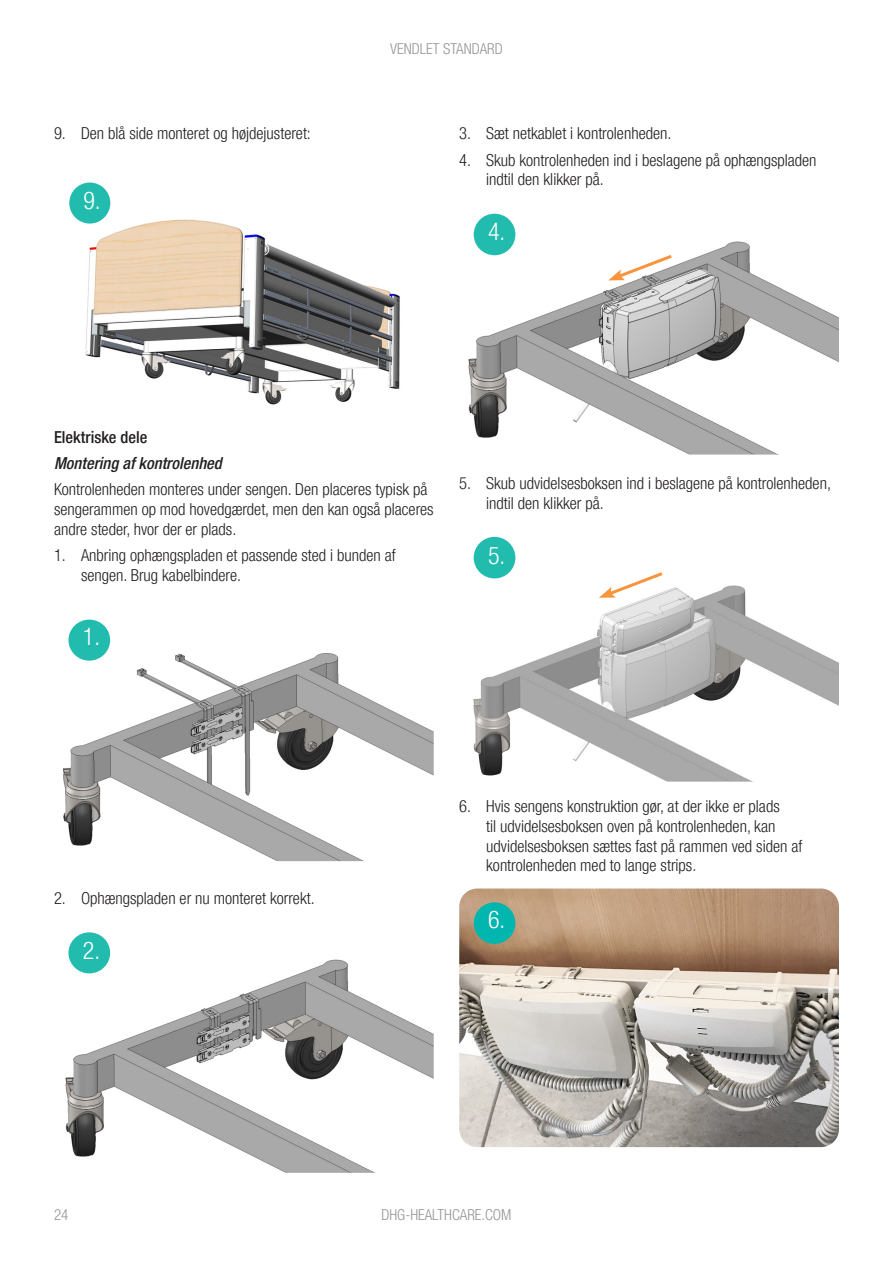
<style>
.page{position:relative;width:893px;height:1263px;background:#fff}
.page>*{position:absolute;margin:0;border:0;box-sizing:border-box;transform-origin:0 0}
.Brødtekst{font:300 condensed 24px "Helvetica Neue LT Pro";color:#fff}
.Overskrift_3{font:300 condensed 16.5px/19.8px "Helvetica Neue LT Pro";color:#231f20}
.Overskrift_3-2{font:italic 500 condensed 16.5px "Helvetica Neue LT Pro";color:#231f20}
.Overskrift_3-3{font:500 condensed 16.5px "Helvetica Neue LT Pro";color:#231f20}
.t1{font:300 condensed 15px "Helvetica Neue LT Pro";color:#939598}
</style>
<div class="page">
<img style="left:69px;top:182px;width:331px;height:223px">
<div style="left:69px;top:183px;width:41px;height:41px;background:#22bcae;border-radius:50%"></div>
<img style="left:63px;top:619px;width:371px;height:242px">
<div style="left:68px;top:620px;width:42px;height:41px;background:#22bcae;border-radius:50%"></div>
<img style="left:65px;top:934px;width:369px;height:239px">
<div style="left:68px;top:932px;width:42px;height:41px;background:#22bcae;border-radius:50%"></div>
<img style="left:468px;top:219px;width:371px;height:236px">
<div style="left:474px;top:214px;width:41px;height:41px;background:#22bcae;border-radius:50%"></div>
<svg style="left:608px;top:252px;width:67px;height:29px"></svg>
<img style="left:473px;top:536px;width:366px;height:246px">
<div style="left:474px;top:537px;width:41px;height:41px;background:#22bcae;border-radius:50%"></div>
<svg style="left:599px;top:570px;width:67px;height:28px"></svg>
<img style="left:459px;top:888px;width:380px;height:259px">
<div style="left:474px;top:902px;width:41px;height:42px;background:#00b6ae;border-radius:50%"></div>
<p class="Overskrift_3" style="left:54px;top:123px;width:258px">9. Den blå side monteret og højdejusteret:</p>
<p class="Brødtekst" style="left:83px;top:187px;width:19px">9.</p>
<p class="t1" style="left:390px;top:40px;width:114px">VENDLET STANDARD</p>
<p class="Overskrift_3" style="left:459px;top:123px;width:214px">3. Sæt netkablet i kontrolenheden.</p>
<p class="Overskrift_3" style="left:486px;top:150px;width:332px;text-indent:-27px">4. Skub kontrolenheden ind i beslagene på ophængspladen indtil den klikker på.</p>
<p class="Brødtekst" style="left:488px;top:217px;width:19px">4.</p>
<p class="Overskrift_3-3" style="left:54px;top:427px;width:95px">Elektriske dele</p>
<p class="Overskrift_3-2" style="left:54px;top:453px;width:169px">Montering af kontrolenhed</p>
<p class="Overskrift_3" style="left:54px;top:479px;width:381px">Kontrolenheden monteres under sengen. Den placeres typisk på sengerammen op mod hovedgærdet, men den kan også placeres andre steder, hvor der er plads.</p>
<p class="Overskrift_3" style="left:81px;top:545px;width:316px;text-indent:-27px">1. Anbring ophængspladen et passende sted i bunden af sengen. Brug kabelbindere.</p>
<p class="Brødtekst" style="left:83px;top:623px;width:19px">1.</p>
<p class="Overskrift_3" style="left:486px;top:473px;width:346px;text-indent:-27px">5. Skub udvidelsesboksen ind i beslagene på kontrolenheden, indtil den klikker på.</p>
<p class="Brødtekst" style="left:488px;top:541px;width:19px">5.</p>
<p class="Overskrift_3" style="left:54px;top:888px;width:262px">2. Ophængspladen er nu monteret korrekt.</p>
<p class="Brødtekst" style="left:83px;top:936px;width:19px">2.</p>
<p class="Overskrift_3" style="left:486px;top:796px;width:318px;text-indent:-27px">6. Hvis sengens konstruktion gør, at der ikke er plads<br>til udvidelsesboksen oven på kontrolenheden, kan udvidelsesboksen sættes fast på rammen ved siden af kontrolenheden med to lange strips.</p>
<p class="Brødtekst" style="left:488px;top:906px;width:19px">6.</p>
<p class="t1" style="left:54px;top:1205px;width:16px">24</p>
<p class="t1" style="left:381px;top:1205px;width:132px">DHG-HEALTHCARE.COM</p>
</div>
